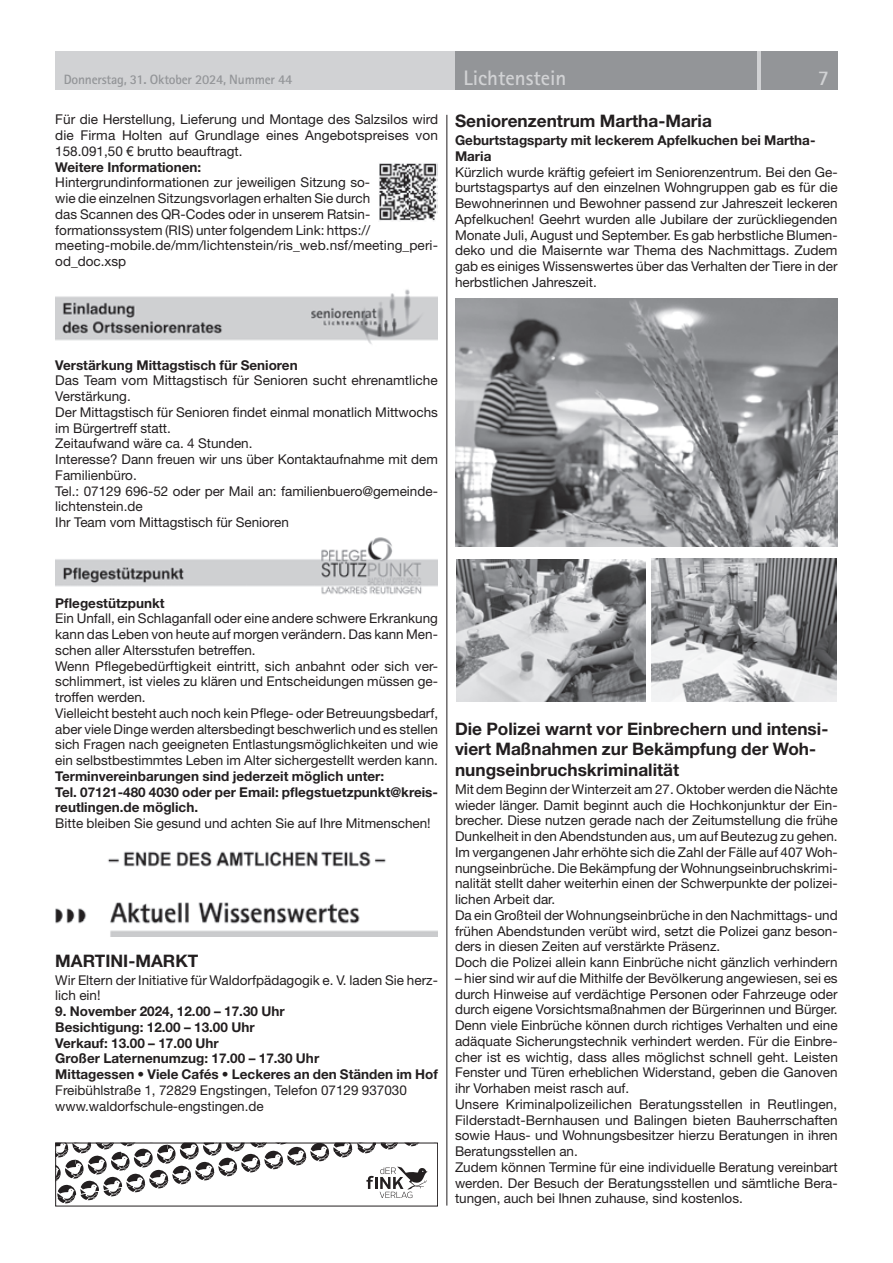
<style>
.page{position:relative;width:893px;height:1263px;background:#fff}
.page>*{position:absolute;margin:0;border:0;box-sizing:border-box;transform-origin:0 0}
.t1{font:700 21px "Rotis Sans Serif Std";color:#d1d2d4}
.t2{font:700 17.25px/20.5px "Helvetica Neue LT Std";color:#231f20}
.t3{font:13.5px/15.8px "Helvetica Neue LT Std";color:#231f20}
.t4{font:700 13.5px/15.8px "Helvetica Neue LT Std";color:#231f20}
.t5{font:700 13.5px "Rotis Sans Serif Std";letter-spacing:-.015em;color:#939598}
</style>
<div class="page">
<div style="left:55px;top:51px;width:783px;height:38px;background:#d1d2d4"></div>
<div style="left:761px;top:51px;width:77px;height:38px;background:#939598"></div>
<div style="left:455px;top:51px;width:302px;height:38px;background:#939598"></div>
<hr style="left:446px;top:115px;width:1px;height:1090px;background:#231f20">
<img style="left:55px;top:289px;width:383px;height:55px">
<img style="left:55px;top:537px;width:383px;height:58px">
<img style="left:107px;top:851px;width:279px;height:16px">
<img style="left:55px;top:902px;width:383px;height:34px">
<img style="left:379px;top:163px;width:59px;height:58px">
<img style="left:455px;top:299px;width:383px;height:248px">
<img style="left:456px;top:560px;width:189px;height:141px">
<img style="left:652px;top:559px;width:185px;height:142px">
<svg style="left:57px;top:1145px;width:371px;height:59px"></svg>
<div style="left:55px;top:1143px;width:383px;height:63px;border:1px solid #231f20"></div>
<p class="t5" style="left:64px;top:71px;width:230px">Donnerstag, 31. Oktober 2024, Nummer 44</p>
<h1 class="t1" style="left:463px;top:65px;width:105px">Lichtenstein</h1>
<h1 class="t1" style="left:818px;top:65px;width:13px">7</h1>
<p class="t3" style="left:55px;top:112px;width:384px;text-align:justify">Für die Herstellung, Lieferung und Montage des Salzsilos wird die Firma Holten auf Grundlage eines Angebotspreises von 158.091,50 € brutto beauftragt.</p>
<p class="t4" style="left:55px;top:159px;width:148px">Weitere Informationen:</p>
<p class="t3" style="left:55px;top:175px;width:384px">Hintergrundinformationen zur jeweiligen Sitzung so-<br>wie die einzelnen Sitzungsvorlagen erhalten Sie durch<br>das Scannen des QR-Codes oder in unserem Ratsin&shy;formationssystem (RIS) unter folgendem Link: https:// meeting-mobile.de/mm/lichtenstein/ris_web.nsf/meeting_peri&shy;od_doc.xsp</p>
<p class="t2" style="left:455px;top:110px;width:258px">Seniorenzentrum Martha-Maria</p>
<p class="t4" style="left:455px;top:132px;width:362px">Geburtstagsparty mit leckerem Apfelkuchen bei Martha-<br>Maria</p>
<p class="t3" style="left:455px;top:164px;width:384px;text-align:justify">Kürzlich wurde kräftig gefeiert im Seniorenzentrum. Bei den Ge&shy;burtstagspartys auf den einzelnen Wohngruppen gab es für die Bewohnerinnen und Bewohner passend zur Jahreszeit leckeren Apfelkuchen! Geehrt wurden alle Jubilare der zurückliegenden Monate Juli, August und September. Es gab herbstliche Blumen&shy;deko und die Maisernte war Thema des Nachmittags. Zudem gab es einiges Wissenswertes über das Verhalten der Tiere in der herbstlichen Jahreszeit.</p>
<p class="t4" style="left:55px;top:357px;width:244px">Verstärkung Mittagstisch für Senioren</p>
<p class="t3" style="left:55px;top:372px;width:384px">Das Team vom Mittagstisch für Senioren sucht ehrenamtliche Verstärkung.<br>Der Mittagstisch für Senioren findet einmal monatlich Mittwochs im Bürgertreff statt.<br>Zeitaufwand wäre ca. 4 Stunden.<br>Interesse? Dann freuen wir uns über Kontaktaufnahme mit dem Familienbüro.<br>Tel.: 07129 696-52 oder per Mail an: familienbuero@gemeinde&shy;lichtenstein.de<br>Ihr Team vom Mittagstisch für Senioren</p>
<p class="t4" style="left:55px;top:594px;width:111px">Pflegestützpunkt</p>
<p class="t3" style="left:55px;top:610px;width:384px">Ein Unfall, ein Schlaganfall oder eine andere schwere Erkrankung kann das Leben von heute auf morgen verändern. Das kann Men&shy;schen aller Altersstufen betreffen.<br>Wenn Pflegebedürftigkeit eintritt, sich anbahnt oder sich ver&shy;schlimmert, ist vieles zu klären und Entscheidungen müssen ge&shy;troffen werden.<br>Vielleicht besteht auch noch kein Pflege- oder Betreuungsbedarf, aber viele Dinge werden altersbedingt beschwerlich und es stellen sich Fragen nach geeigneten Entlastungsmöglichkeiten und wie ein selbstbestimmtes Leben im Alter sichergestellt werden kann.</p>
<p class="t4" style="left:55px;top:768px;width:384px">Terminvereinbarungen sind jederzeit möglich unter:<br>Tel. 07121-480 4030 oder per Email: pflegstuetzpunkt@kreis&shy;reutlingen.de möglich.</p>
<p class="t3" style="left:55px;top:815px;width:377px">Bitte bleiben Sie gesund und achten Sie auf Ihre Mitmenschen!</p>
<p class="t2" style="left:55px;top:950px;width:145px">MARTINI-MARKT</p>
<p class="t3" style="left:55px;top:972px;width:384px">Wir Eltern der Initiative fü r Waldorfpädagogik e. V. laden Sie herz&shy;lich ein!</p>
<p class="t4" style="left:55px;top:1003px;width:384px">9. November 2024, 12.00 – 17.30 Uhr<br>Besichtigung: 12.00 – 13.00 Uhr<br>Verkauf: 13.00 – 17.00 Uhr<br>Großer Laternenumzug: 17.00 – 17.30 Uhr<br>Mittagessen • Viele Cafés • Leckeres an den Ständen im Hof</p>
<p class="t3" style="left:55px;top:1082px;width:353px">Freibü hlstraße 1, 72829 Engstingen, Telefon 07129 937030 www.waldorfschule-engstingen.de</p>
<p class="t2" style="left:455px;top:718px;width:375px">Die Polizei warnt vor Einbrechern und intensi&shy;viert Maßnahmen zur Bekämpfung der Woh&shy;nungseinbruchskriminalität</p>
<p class="t3" style="left:455px;top:781px;width:384px">Mit dem Beginn der Winterzeit am 27. Oktober werden die Nächte wieder länger. Damit beginnt auch die Hochkonjunktur der Ein&shy;brecher. Diese nutzen gerade nach der Zeitumstellung die frühe Dunkelheit in den Abendstunden aus, um auf Beutezug zu gehen.<br>Im vergangenen Jahr erhöhte sich die Zahl der Fälle auf 407 Woh&shy;nungseinbrüche. Die Bekämpfung der Wohnungseinbruchskrimi&shy;nalität stellt daher weiterhin einen der Schwerpunkte der polizei&shy;lichen Arbeit dar.<br>Da ein Großteil der Wohnungseinbrüche in den Nachmittags- und frühen Abendstunden verübt wird, setzt die Polizei ganz beson&shy;ders in diesen Zeiten auf verstärkte Präsenz.<br>Doch die Polizei allein kann Einbrüche nicht gänzlich verhindern</p>
<p class="t3" style="left:455px;top:970px;width:384px">– hier sind wir auf die Mithilfe der Bevölkerung angewiesen, sei es durch Hinweise auf verdächtige Personen oder Fahrzeuge oder durch eigene Vorsichtsmaßnahmen der Bürgerinnen und Bürger.<br>Denn viele Einbrüche können durch richtiges Verhalten und eine adäquate Sicherungstechnik verhindert werden. Für die Einbre&shy;cher ist es wichtig, dass alles möglichst schnell geht. Leisten Fenster und Türen erheblichen Widerstand, geben die Ganoven ihr Vorhaben meist rasch auf.<br>Unsere Kriminalpolizeilichen Beratungsstellen in Reutlingen, Filderstadt-Bernhausen und Balingen bieten Bauherrschaften sowie Haus- und Wohnungsbesitzer hierzu Beratungen in ihren Beratungsstellen an.<br>Zudem können Termine für eine individuelle Beratung vereinbart werden. Der Besuch der Beratungsstellen und sämtliche Bera&shy;tungen, auch bei Ihnen zuhause, sind kostenlos.</p>
</div>
